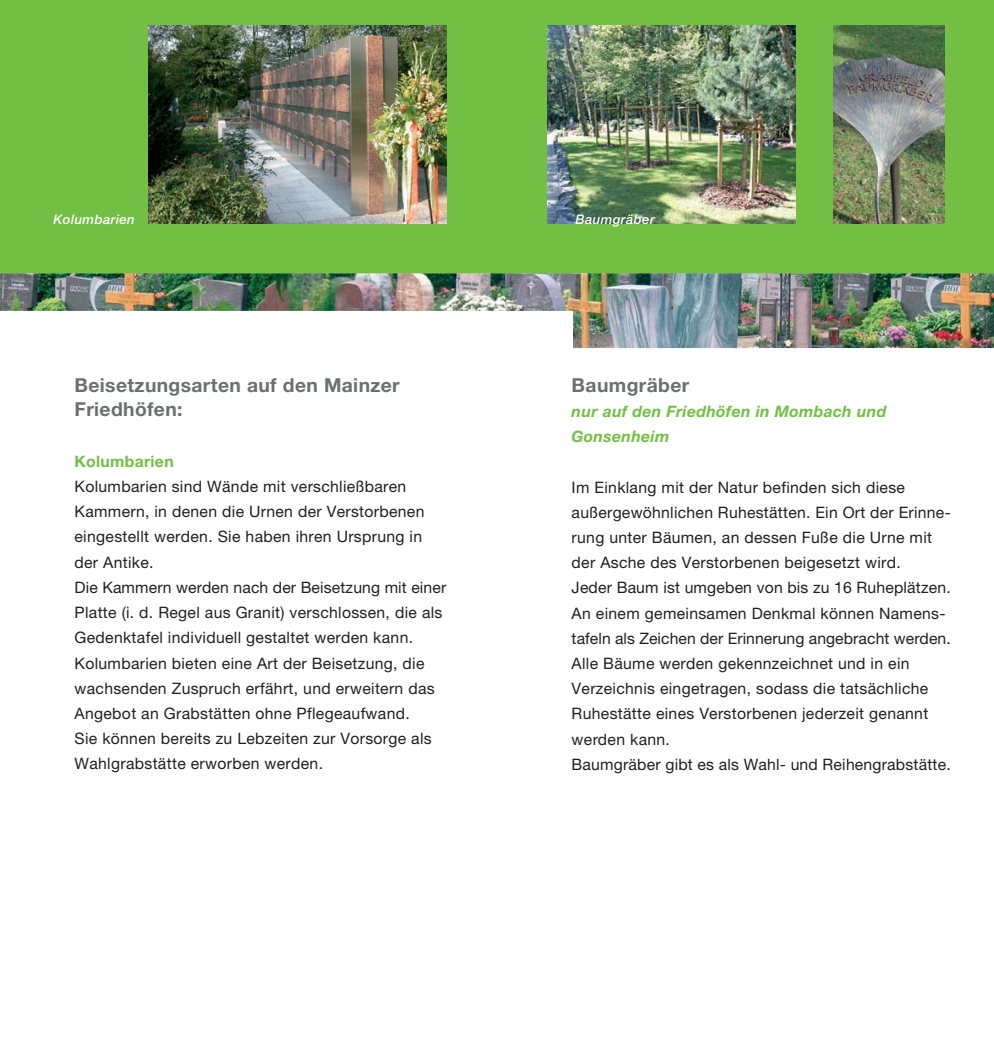
<style>
.page{position:relative;width:994px;height:1044px;background:#fff}
.page>*{position:absolute;margin:0;border:0;box-sizing:border-box;transform-origin:0 0}
.t1{font:700 19.25px/24.8px "Helvetica Neue";letter-spacing:.02em;color:#6d6e70}
.t2{font:15.75px/25.2px "Helvetica Neue";letter-spacing:.02em;color:#231f20}
.t3{font:italic 700 15.75px/25.2px "Helvetica Neue";letter-spacing:.02em;color:#72bf44}
.t4{font:700 15.75px "Helvetica Neue";letter-spacing:.02em;color:#72bf44}
.t5{font:italic 500 13.12px "Helvetica Neue";letter-spacing:.03em;color:#fff}
</style>
<div class="page">
<div style="left:0;top:0;width:496px;height:311px;background:#72bf44"></div>
<div style="left:496px;top:0;width:497px;height:311px;background:#72bf44"></div>
<img style="left:0;top:273px;width:993px;height:75px">
<img style="left:149px;top:26px;width:297px;height:198px">
<img style="left:833px;top:25px;width:111px;height:199px">
<img style="left:547px;top:25px;width:248px;height:199px">
<p class="t5" style="left:53px;top:214px;width:83px">Kolumbarien</p>
<p class="t5" style="left:575px;top:214px;width:81px">Baumgräber</p>
<p class="t1" style="left:74px;top:374px;width:326px">Beisetzungsarten auf den Mainzer<br>Friedhöfen:</p>
<p class="t4" style="left:74px;top:455px;width:101px">Kolumbarien</p>
<p class="t2" style="left:74px;top:475px;width:373px">Kolumbarien sind Wände mit verschließbaren Kammern, in denen die Urnen der Verstorbenen eingestellt werden. Sie haben ihren Ursprung in der Antike.<br>Die Kammern werden nach der Beisetzung mit einer Platte (i. d. Regel aus Granit) verschlossen, die als Gedenktafel individuell gestaltet werden kann.<br>Kolumbarien bieten eine Art der Beisetzung, die wachsenden Zuspruch erfährt, und erweitern das Angebot an Grabstätten ohne Pflegeaufwand.<br>Sie können bereits zu Lebzeiten zur Vorsorge als Wahlgrabstätte erworben werden.</p>
<p class="t1" style="left:571px;top:374px;width:119px">Baumgräber</p>
<p class="t3" style="left:571px;top:400px;width:316px">nur auf den Friedhöfen in Mombach und<br>Gonsenheim</p>
<p class="t2" style="left:571px;top:476px;width:380px">Im Einklang mit der Natur befinden sich diese außergewöhnlichen Ruhestätten. Ein Ort der Erinne&shy;rung unter Bäumen, an dessen Fuße die Urne mit der Asche des Verstorbenen beigesetzt wird.<br>Jeder Baum ist umgeben von bis zu 16 Ruheplätzen.<br>An einem gemeinsamen Denkmal können Namens&shy;tafeln als Zeichen der Erinnerung angebracht werden.<br>Alle Bäume werden gekennzeichnet und in ein Verzeichnis eingetragen, sodass die tatsächliche Ruhestätte eines Verstorbenen jederzeit genannt werden kann.<br>Baumgräber gibt es als Wahl- und Reihengrabstätte.</p>
</div>
